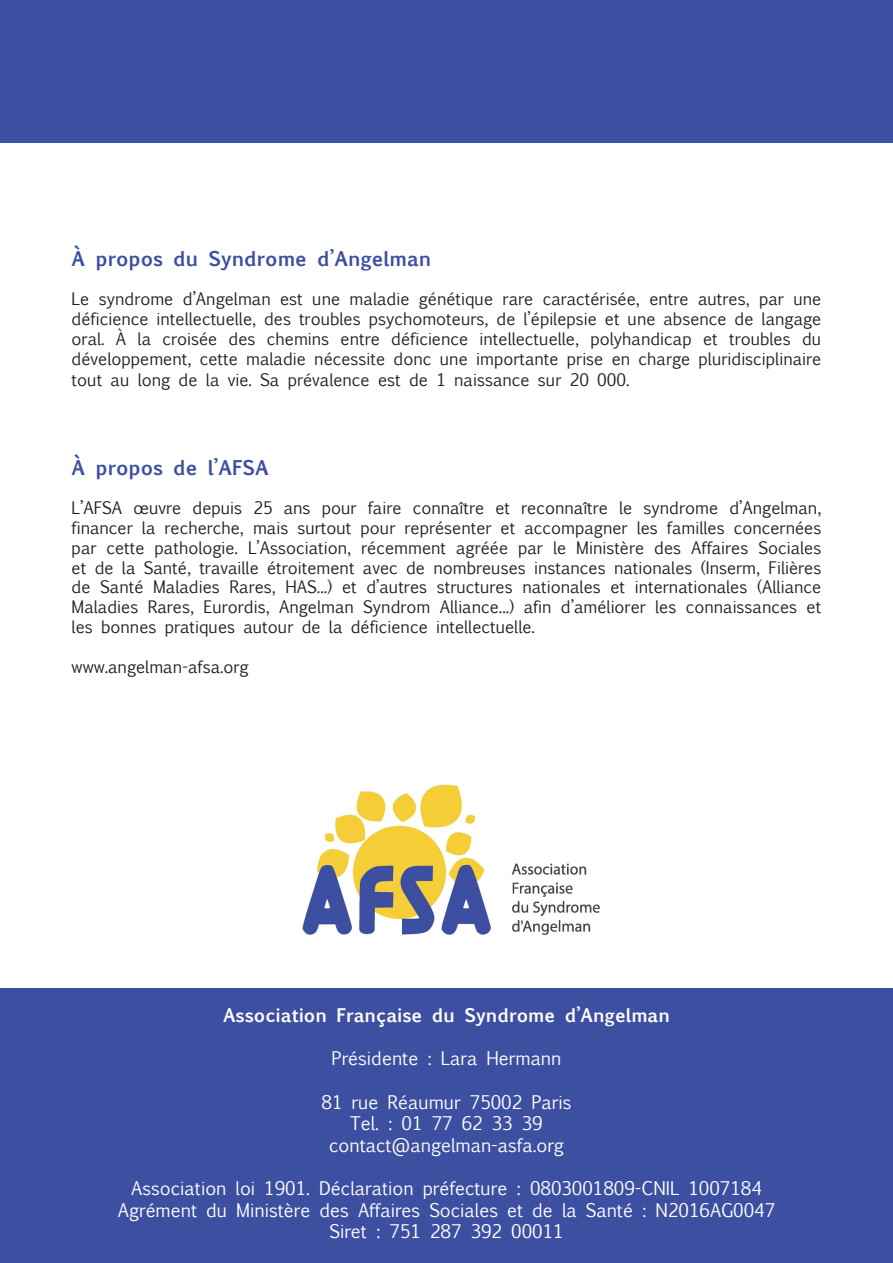
<style>
.page{position:relative;width:893px;height:1263px;background:#fff}
.page>*{position:absolute;margin:0;border:0;box-sizing:border-box;transform-origin:0 0}
.t1{font:700 19.5px "Euphemia UCAS";color:#3d4fa1}
.t2{font:18px "Euphemia UCAS";color:#fff}
.t3{font:700 18px "Euphemia UCAS";color:#fff}
.t4{font:16.5px/19.8px "Euphemia UCAS";color:#231f20;text-align:justify}
</style>
<div class="page">
<div style="left:0;top:989px;width:893px;height:274px;background:#3d4fa1"></div>
<img style="left:302px;top:784px;width:298px;height:151px">
<div style="left:0;top:0;width:893px;height:142px;background:#3d4fa1"></div>
<p class="t1" style="left:72px;top:244px;width:361px">À propos du Syndrome d’Angelman</p>
<p class="t4" style="left:72px;top:289px;width:751px">Le syndrome d’Angelman est une maladie génétique rare caractérisée, entre autres, par une déficience intellectuelle, des troubles psychomoteurs, de l’épilepsie et une absence de langage oral. À la croisée des chemins entre déficience intellectuelle, polyhandicap et troubles du développement, cette maladie nécessite donc une importante prise en charge pluridisciplinaire</p>
<p class="t4" style="left:72px;top:370px;width:559px">tout au long de la vie. Sa prévalence est de 1 naissance sur 20 000.</p>
<p class="t1" style="left:72px;top:453px;width:199px">À propos de l’AFSA</p>
<p class="t4" style="left:72px;top:498px;width:751px">L’AFSA œuvre depuis 25 ans pour faire connaître et reconnaître le syndrome d’Angelman, financer la recherche, mais surtout pour représenter et accompagner les familles concernées par cette pathologie. L’Association, récemment agréée par le Ministère des Affaires Sociales et de la Santé, travaille étroitement avec de nombreuses instances nationales (Inserm, Filières de Santé Maladies Rares, HAS...) et d’autres structures nationales et internationales (Alliance Maladies Rares, Eurordis, Angelman Syndrom Alliance...) afin d’améliorer les connaissances et les bonnes pratiques autour de la déficience intellectuelle.</p>
<p class="t4" style="left:72px;top:657px;width:179px">www.angelman-afsa.org</p>
<p class="t3" style="left:223px;top:1002px;width:448px">Association Française du Syndrome d’Angelman</p>
<p class="t2" style="left:332px;top:1046px;width:231px">Présidente : Lara Hermann</p>
<p class="t2" style="left:322px;top:1089px;width:251px">81 rue Réaumur 75002 Paris</p>
<p class="t2" style="left:350px;top:1110px;width:194px">Tel. : 01 77 62 33 39</p>
<p class="t2" style="left:329px;top:1132px;width:236px">contact@angelman-asfa.org</p>
<p class="t2" style="left:131px;top:1175px;width:632px">Association loi 1901. Déclaration préfecture : 0803001809-CNIL 1007184</p>
<p class="t2" style="left:118px;top:1197px;width:659px">Agrément du Ministère des Affaires Sociales et de la Santé : N2016AG0047</p>
<p class="t2" style="left:329px;top:1218px;width:236px">Siret : 751 287 392 00011</p>
</div>
